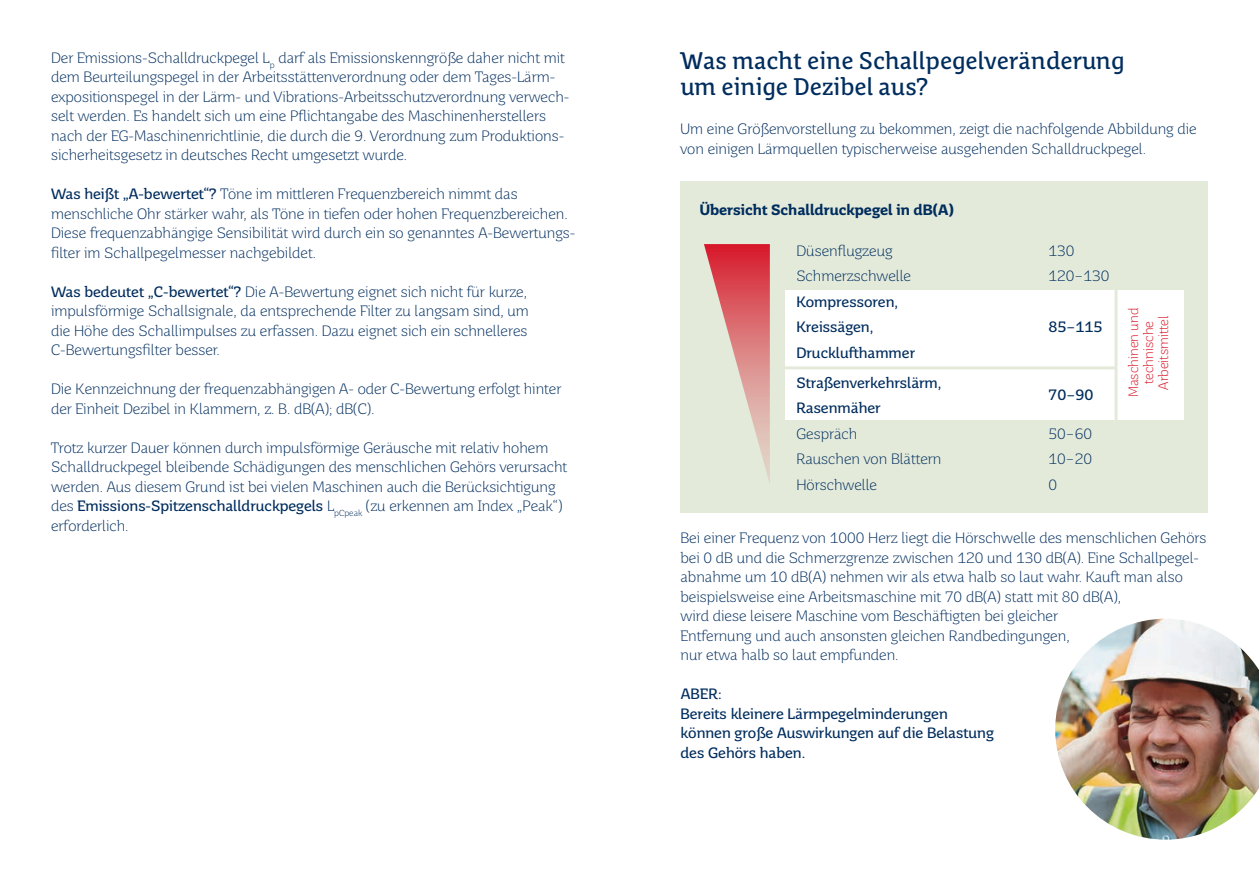
<style>
.page{position:relative;width:1259px;height:893px;background:#fff}
.page>*{position:absolute;margin:0;border:0;box-sizing:border-box;transform-origin:0 0}
.t1{font:24px/26.4px "Saar Pro Headline";color:#002d5e}
.t2{font:300 15px/19.5px "Saar Pro";color:#002d5e}
.t3{font:15px/19.5px "Saar Pro";color:#002d5e}
.t4{font:700 15px "Saar Pro";color:#002d5e}
.t5{font:300 13.5px/15px "Saar Pro";color:#d71729;text-align:center}
.s1{font-weight:400}
</style>
<div class="page">
<img style="left:1055px;top:619px;width:204px;height:221px">
<div style="left:680px;top:181px;width:528px;height:331px;background:#e3eada"></div>
<div style="left:785px;top:290px;width:398px;height:129px;background:#fff"></div>
<svg style="left:704px;top:244px;width:66px;height:239px"></svg>
<hr style="left:1114px;top:286px;width:3px;height:139px;background:#e3eada">
<hr style="left:777px;top:366px;width:338px;height:3px;background:#e3eada">
<p class="t2" style="left:51px;top:48px;width:520px">Der Emissions-Schalldruckpegel L<sub>p</sub> darf als Emissionskenngröße daher nicht mit dem Beurteilungspegel in der Arbeitsstättenverordnung oder dem Tages-Lärm&shy;expositionspegel in der Lärm- und Vibrations-Arbeitsschutzverordnung verwech&shy;selt werden. Es handelt sich um eine Pflichtangabe des Maschinenherstellers nach der EG-Maschinenrichtlinie, die durch die 9. Verordnung zum Produktions&shy;sicherheitsgesetz in deutsches Recht umgesetzt wurde.</p>
<p class="t2" style="left:51px;top:184px;width:526px"><span class="s1">Was heißt „A-bewertet“?</span> Töne im mittleren Frequenzbereich nimmt das menschliche Ohr stärker wahr, als Töne in tiefen oder hohen Frequenzbereichen.<br>Diese frequenzabhängige Sensibilität wird durch ein so genanntes A-Bewertungs&shy;filter im Schallpegelmesser nachgebildet.</p>
<p class="t2" style="left:51px;top:282px;width:479px;text-align:justify"><span class="s1">Was bedeutet „C-bewertet“?</span> Die A-Bewertung eignet sich nicht für kurze, impulsförmige Schallsignale, da entsprechende Filter zu langsam sind, um die Höhe des Schallimpulses zu erfassen. Dazu eignet sich ein schnelleres C-Bewertungsfilter besser.</p>
<p class="t2" style="left:51px;top:379px;width:512px">Die Kennzeichnung der frequenzabhängigen A- oder C-Bewertung erfolgt hinter der Einheit Dezibel in Klammern, z. B. dB(A); dB(C).</p>
<p class="t2" style="left:51px;top:438px;width:518px">Trotz kurzer Dauer können durch impulsförmige Geräusche mit relativ hohem Schalldruckpegel bleibende Schädigungen des menschlichen Gehörs verursacht werden. Aus diesem Grund ist bei vielen Maschinen auch die Berücksichtigung des <span class="s1">Emissions-Spitzenschalldruckpegels</span> L<sub>pCpeak</sub> (zu erkennen am Index „Peak“) erforderlich.</p>
<h1 class="t1" style="left:680px;top:48px;width:445px">Was macht eine Schallpegelveränderung um einige Dezibel aus?</h1>
<p class="t2" style="left:680px;top:120px;width:518px">Um eine Größenvorstellung zu bekommen, zeigt die nachfolgende Abbildung die von einigen Lärmquellen typischerweise ausgehenden Schalldruckpegel.</p>
<p class="t4" style="left:699px;top:201px;width:256px">Übersicht Schalldruckpegel in dB(A)</p>
<p class="t2" style="left:796px;top:241px;width:98px">Düsenflugzeug</p>
<p class="t2" style="left:1048px;top:241px;width:27px">130</p>
<p class="t2" style="left:796px;top:266px;width:116px">Schmerzschwelle</p>
<p class="t2" style="left:1048px;top:266px;width:62px">120–130</p>
<p class="t3" style="left:796px;top:289px;width:103px;line-height:25.5px">Kompressoren,<br>Kreissägen,</p>
<p class="t3" style="left:1048px;top:317px;width:55px">85–115</p>
<p class="t3" style="left:796px;top:338px;width:146px;line-height:29.7px">Drucklufthammer<br>Straßenverkehrslärm,</p>
<p class="t3" style="left:1048px;top:385px;width:46px">70–90</p>
<p class="t3" style="left:796px;top:398px;width:86px">Rasenmäher</p>
<p class="t2" style="left:796px;top:424px;width:62px">Gespräch</p>
<p class="t2" style="left:1048px;top:424px;width:45px">50–60</p>
<p class="t2" style="left:796px;top:449px;width:147px">Rauschen von Blättern</p>
<p class="t2" style="left:1048px;top:449px;width:45px">10–20</p>
<p class="t2" style="left:796px;top:475px;width:82px">Hörschwelle</p>
<p class="t2" style="left:1048px;top:475px;width:10px">0</p>
<p class="t5" style="left:1126px;top:397px;width:91px;rotate:-90deg">Maschinen und technische<br>Arbeitsmittel</p>
<p class="t2" style="left:680px;top:528px;width:527px">Bei einer Frequenz von 1000 Herz liegt die Hörschwelle des menschlichen Gehörs bei 0 dB und die Schmerzgrenze zwischen 120 und 130 dB(A). Eine Schallpegel&shy;abnahme um 10 dB(A) nehmen wir als etwa halb so laut wahr. Kauft man also beispielsweise eine Arbeitsmaschine mit 70 dB(A) statt mit 80 dB(A),<br>wird diese leisere Maschine vom Beschäftigten bei gleicher<br>Entfernung und auch ansonsten gleichen Randbedingungen,<br>nur etwa halb so laut empfunden.</p>
<p class="t3" style="left:680px;top:684px;width:315px">ABER:<br>Bereits kleinere Lärmpegelminderungen können große Auswirkungen auf die Belastung des Gehörs haben.</p>
</div>
